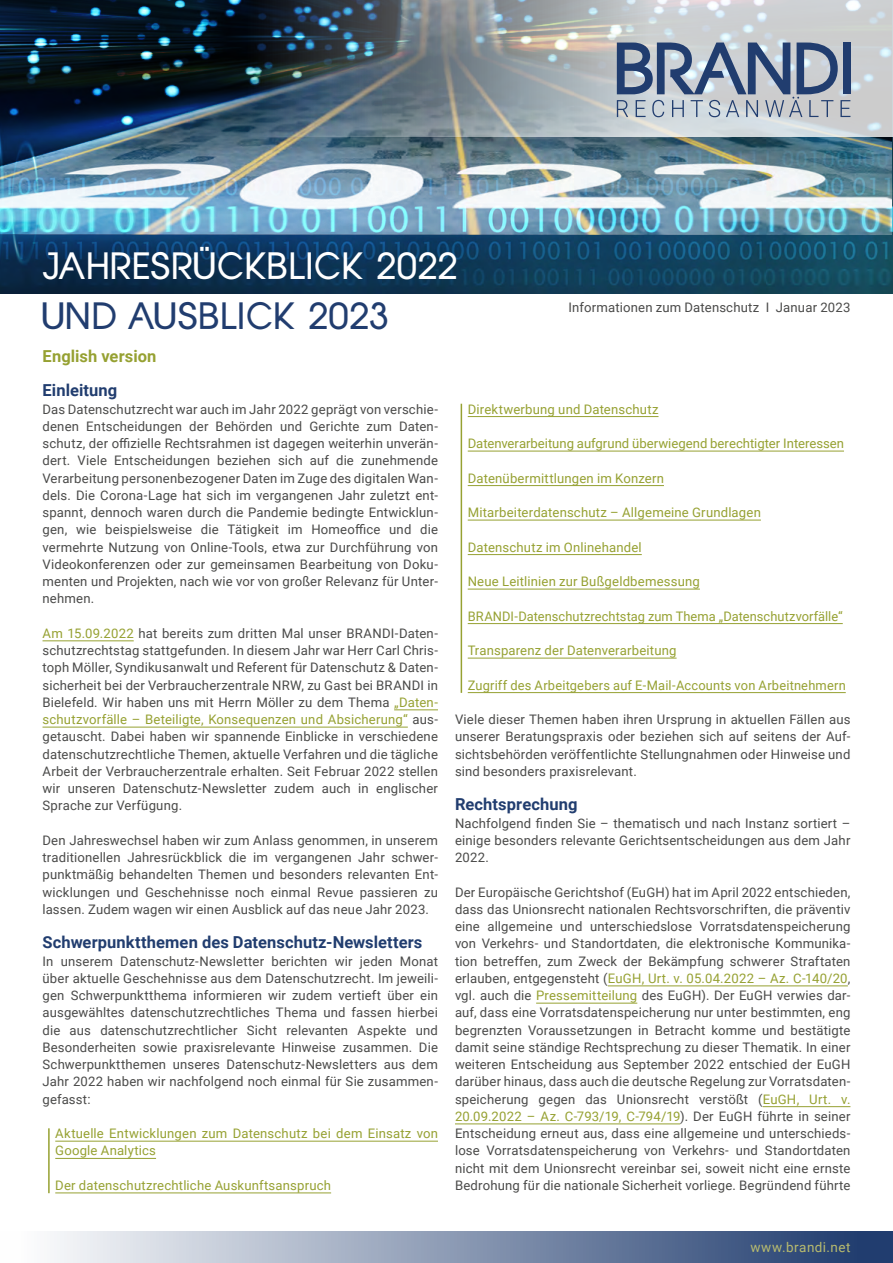
<style>
.page{position:relative;width:893px;height:1263px;background:#fff}
.page>*{position:absolute;margin:0;border:0;box-sizing:border-box;transform-origin:0 0}
.Schwerpunktthema{font:36px "BRANDI Regular";letter-spacing:.01em;color:#fff}
.Schwerpunktthema-2{font:36px "BRANDI Regular";letter-spacing:.01em;color:#213d6f}
.Überschrift{font:700 16.5px "Roboto";letter-spacing:.005em;color:#213d6f}
.Überschrift-2{font:700 16.5px "Roboto";letter-spacing:.005em;color:#96a132}
.Einleitung{font:700 16.5px "Roboto";letter-spacing:.005em;color:#213d6f}
.t1{font:13.5px "Roboto";letter-spacing:.035em;color:#b8bb6e}
.Fließtext{font:13.2px/17.2px "Roboto";letter-spacing:.015em;color:#4a4a49;text-align:justify}
.Aufzählung_mit_Stric{font:13.2px/17.2px "Roboto";letter-spacing:.01em;color:#96a132}
.s1{color:#96a132}
</style>
<div class="page">
<img style="left:0;top:0;width:893px;height:234px">
<svg style="left:0;top:234px;width:893px;height:59px;background:#0f3d5d"></svg>
<div style="left:0;top:1231px;width:893px;height:32px;background:linear-gradient(to right,#fff,#19366a)"></div>
<img style="left:204px;top:0;width:689px;height:136px">
<svg style="left:617px;top:43px;width:233px;height:74px;background:#919eb1"></svg>
<div style="left:843px;top:43px;width:7px;height:51px;background:#213d6f"></div>
<hr style="left:43px;top:640px;width:91px;height:1px;background:#96a132">
<hr style="left:394px;top:709px;width:44px;height:1px;background:#96a132">
<hr style="left:43px;top:727px;width:365px;height:1px;background:#96a132">
<hr style="left:48px;top:1128px;width:2px;height:65px;background:#96a132">
<hr style="left:55px;top:1141px;width:383px;height:1px;background:#96a132">
<hr style="left:55px;top:1158px;width:101px;height:1px;background:#96a132">
<hr style="left:55px;top:1192px;width:276px;height:1px;background:#96a132">
<hr style="left:461px;top:404px;width:1px;height:289px;background:#96a132">
<hr style="left:468px;top:416px;width:190px;height:1px;background:#96a132">
<hr style="left:468px;top:451px;width:376px;height:1px;background:#96a132">
<hr style="left:468px;top:485px;width:196px;height:1px;background:#96a132">
<hr style="left:468px;top:520px;width:293px;height:1px;background:#96a132">
<hr style="left:468px;top:554px;width:174px;height:1px;background:#96a132">
<hr style="left:468px;top:589px;width:232px;height:1px;background:#96a132">
<hr style="left:468px;top:623px;width:375px;height:1px;background:#96a132">
<hr style="left:468px;top:658px;width:209px;height:1px;background:#96a132">
<hr style="left:468px;top:692px;width:378px;height:1px;background:#96a132">
<hr style="left:608px;top:985px;width:240px;height:1px;background:#96a132">
<hr style="left:536px;top:1003px;width:101px;height:1px;background:#96a132">
<hr style="left:763px;top:1106px;width:87px;height:1px;background:#96a132">
<hr style="left:455px;top:1123px;width:225px;height:1px;background:#96a132">
<p class="Schwerpunktthema" style="left:43px;top:245px;width:416px">JAHRESRÜCKBLICK 2022</p>
<p class="Schwerpunktthema-2" style="left:43px;top:295px;width:347px">UND AUSBLICK 2023</p>
<p class="Überschrift-2" style="left:43px;top:344px;width:115px">English version</p>
<p class="Fließtext" style="left:569px;top:298px;width:283px">Informationen zum Datenschutz I Januar 2023</p>
<p class="Einleitung" style="left:43px;top:379px;width:76px">Einleitung</p>
<p class="Fließtext" style="left:43px;top:400px;width:397px">Das Datenschutzrecht war auch im Jahr 2022 geprägt von verschie&shy;denen Entscheidungen der Behörden und Gerichte zum Daten&shy;schutz, der offizielle Rechtsrahmen ist dagegen weiterhin unverän&shy;dert. Viele Entscheidungen beziehen sich auf die zunehmende Verarbeitung personenbezogener Daten im Zuge des digitalen Wan&shy;dels. Die Corona-Lage hat sich im vergangenen Jahr zuletzt ent&shy;spannt, dennoch waren durch die Pandemie bedingte Entwicklun&shy;gen, wie beispielsweise die Tätigkeit im Homeoffice und die vermehrte Nutzung von Online-Tools, etwa zur Durchführung von Videokonferenzen oder zur gemeinsamen Bearbeitung von Doku&shy;menten und Projekten, nach wie vor von großer Relevanz für Unter&shy;nehmen.</p>
<p class="Fließtext" style="left:43px;top:624px;width:397px"><span class="s1">Am 15.09.2022</span> hat bereits zum dritten Mal unser BRANDI-Daten&shy;schutzrechtstag stattgefunden. In diesem Jahr war Herr Carl Chris&shy;toph Möller, Syndikusanwalt und Referent für Datenschutz &amp; Daten&shy;sicherheit bei der Verbraucherzentrale NRW, zu Gast bei BRANDI in Bielefeld. Wir haben uns mit Herrn Möller zu dem Thema <span class="s1">„Daten&shy;schutzvorfälle – Beteiligte, Konsequenzen und Absicherung“</span> aus&shy;getauscht. Dabei haben wir spannende Einblicke in verschiedene datenschutzrechtliche Themen, aktuelle Verfahren und die tägliche Arbeit der Verbraucherzentrale erhalten. Seit Februar 2022 stellen wir unseren Datenschutz-Newsletter zudem auch in englischer Sprache zur Verfügung.</p>
<p class="Fließtext" style="left:43px;top:831px;width:397px">Den Jahreswechsel haben wir zum Anlass genommen, in unserem traditionellen Jahresrückblick die im vergangenen Jahr schwer&shy;punktmäßig behandelten Themen und besonders relevanten Ent&shy;wicklungen und Geschehnisse noch einmal Revue passieren zu lassen. Zudem wagen wir einen Ausblick auf das neue Jahr 2023.</p>
<p class="Überschrift" style="left:43px;top:931px;width:381px">Schwerpunktthemen des Datenschutz-Newsletters</p>
<p class="Fließtext" style="left:43px;top:952px;width:397px">In unserem Datenschutz-Newsletter berichten wir jeden Monat über aktuelle Geschehnisse aus dem Datenschutzrecht. Im jeweili&shy;gen Schwerpunktthema informieren wir zudem vertieft über ein ausgewähltes datenschutzrechtliches Thema und fassen hierbei die aus datenschutzrechtlicher Sicht relevanten Aspekte und Besonderheiten sowie praxisrelevante Hinweise zusammen. Die Schwerpunktthemen unseres Datenschutz-Newsletters aus dem Jahr 2022 haben wir nachfolgend noch einmal für Sie zusammen&shy;gefasst:</p>
<p class="Aufzählung_mit_Stric" style="left:55px;top:1124px;width:384px">Aktuelle Entwicklungen zum Datenschutz bei dem Einsatz von<br>Google Analytics</p>
<p class="Aufzählung_mit_Stric" style="left:55px;top:1176px;width:277px">Der datenschutzrechtliche Auskunftsanspruch</p>
<p class="Aufzählung_mit_Stric" style="left:468px;top:400px;width:192px">Direktwerbung und Datenschutz</p>
<p class="Aufzählung_mit_Stric" style="left:468px;top:434px;width:378px">Datenverarbeitung aufgrund überwiegend berechtigter Interessen</p>
<p class="Aufzählung_mit_Stric" style="left:468px;top:469px;width:198px">Datenübermittlungen im Konzern</p>
<p class="Aufzählung_mit_Stric" style="left:468px;top:503px;width:295px">Mitarbeiterdatenschutz – Allgemeine Grundlagen</p>
<p class="Aufzählung_mit_Stric" style="left:468px;top:538px;width:176px">Datenschutz im Onlinehandel</p>
<p class="Aufzählung_mit_Stric" style="left:468px;top:572px;width:234px">Neue Leitlinien zur Bußgeldbemessung</p>
<p class="Aufzählung_mit_Stric" style="left:468px;top:607px;width:376px">BRANDI-Datenschutzrechtstag zum Thema „Datenschutzvorfälle“</p>
<p class="Aufzählung_mit_Stric" style="left:468px;top:641px;width:210px">Transparenz der Datenverarbeitung</p>
<p class="Aufzählung_mit_Stric" style="left:468px;top:676px;width:380px">Zugriff des Arbeitgebers auf E-Mail-Accounts von Arbeitnehmern</p>
<p class="Fließtext" style="left:455px;top:710px;width:397px">Viele dieser Themen haben ihren Ursprung in aktuellen Fällen aus unserer Beratungspraxis oder beziehen sich auf seitens der Auf&shy;sichtsbehörden veröffentlichte Stellungnahmen oder Hinweise und sind besonders praxisrelevant.</p>
<p class="Überschrift" style="left:455px;top:793px;width:124px">Rechtsprechung</p>
<p class="Fließtext" style="left:455px;top:814px;width:397px">Nachfolgend finden Sie – thematisch und nach Instanz sortiert – einige besonders relevante Gerichtsentscheidungen aus dem Jahr 2022.</p>
<p class="Fließtext" style="left:455px;top:883px;width:397px">Der Europäische Gerichtshof (EuGH) hat im April 2022 entschieden, dass das Unionsrecht nationalen Rechtsvorschriften, die präventiv eine allgemeine und unterschiedslose Vorratsdatenspeicherung von Verkehrs- und Standortdaten, die elektronische Kommunika&shy;tion betreffen, zum Zweck der Bekämpfung schwerer Straftaten erlauben, entgegensteht (<span class="s1">EuGH, Urt. v. 05.04.2022 – Az. C-140/20</span>, vgl. auch die <span class="s1">Pressemitteilung</span> des EuGH). Der EuGH verwies dar&shy;auf, dass eine Vorratsdatenspeicherung nur unter bestimmten, eng begrenzten Voraussetzungen in Betracht komme und bestätigte damit seine ständige Rechtsprechung zu dieser Thematik. In einer weiteren Entscheidung aus September 2022 entschied der EuGH darüber hinaus, dass auch die deutsche Regelung zur Vorratsdaten&shy;speicherung gegen das Unionsrecht verstößt (<span class="s1">EuGH, Urt. v.<br>20.09.2022 – Az. C-793/19, C-794/19</span>). Der EuGH führte in seiner Entscheidung erneut aus, dass eine allgemeine und unterschieds&shy;lose Vorratsdatenspeicherung von Verkehrs- und Standortdaten nicht mit dem Unionsrecht vereinbar sei, soweit nicht eine ernste Bedrohung für die nationale Sicherheit vorliege. Begründend führte</p>
<p class="t1" style="left:750px;top:1237px;width:102px">www.brandi.net</p>
</div>
